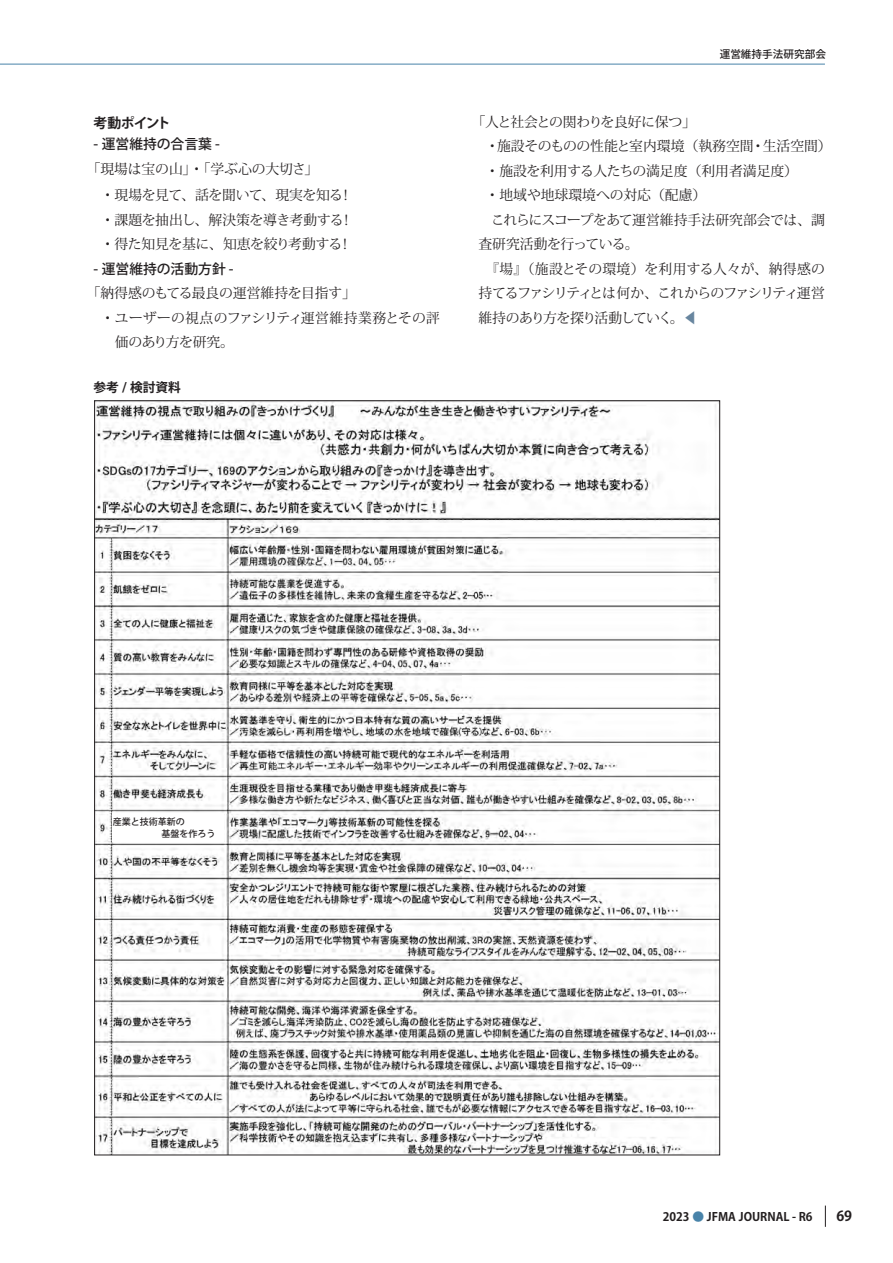
<style>
.page{position:relative;width:893px;height:1263px;background:#fff}
.page>*{position:absolute;margin:0;border:0;box-sizing:border-box;transform-origin:0 0}
.t1{font:13.8px/24.5px "Koz Min Pro";letter-spacing:-.02em;color:#231f20;text-align:justify}
.t2{font:13.8px "Koz Min Pro";color:#231f20}
.t3{font:13.8px "Koz Min Pr 6 N";letter-spacing:-.01em;color:#231f20}
.t4{font:13.8px "Koz Min Pro";letter-spacing:-.085em;color:#231f20}
.t5{font:13.8px "Koz Min Pro";letter-spacing:.015em;color:#231f20}
.t6{font:500 13.8px "Koz Go Pro";color:#231f20}
.t7{font:13.8px "Koz Min Pro";letter-spacing:-.065em;color:#231f20}
.t8{font:700 13.8px "Koz Go Pro";letter-spacing:-.04em;color:#231f20}
.t9{font:700 12.75px "Koz Go Pro";color:#231f20}
.t10{font:700 11.7px "Koz Go Pro";color:#231f20}
.t11{font:500 10.65px "Koz Go Pro";color:#231f20}
.t12{font:500 9px/11.7px "Koz Go Pro";color:#231f20}
.s1{color:#68869f}
.s2{color:#4883a9}
</style>
<div class="page">
<hr style="left:0;top:64px;width:825px;height:1px;background:#4883a9">
<svg style="left:825px;top:1205px;width:1px;height:22px"></svg>
<img style="left:96px;top:402px;width:622px;height:751px">
<div style="left:113px;top:813px;width:111px;height:28px;background:#fff"></div>
<p class="t8" style="left:94px;top:114px;width:79px">考動ポイント</p>
<p class="t6" style="left:94px;top:135px;width:128px">- 運営維持の合言葉 -</p>
<p class="t3" style="left:87px;top:161px;width:233px">「現場は宝の山」・「学ぶ心の大切さ」</p>
<p class="t1" style="left:101px;top:183px;width:254px">・現場を見て、話を聞いて、現実を知る！・課題を抽出し、解決策を導き考動する！・得た知見を基に、知恵を絞り考動する！</p>
<p class="t6" style="left:94px;top:260px;width:142px">- 運営維持の活動方針 -</p>
<p class="t3" style="left:87px;top:285px;width:270px">「納得感のもてる最良の運営維持を目指す」</p>
<p class="t1" style="left:115px;top:305px;width:327px;text-indent:-14px">・ユーザーの視点のファシリティ運営維持業務とその評価のあり方を研究。</p>
<p class="t9" style="left:94px;top:379px;width:89px">参考 / 検討資料</p>
<p class="t11" style="left:720px;top:48px;width:108px">運営維持手法研究部会</p>
<p class="t1" style="left:472px;top:109px;width:226px">「人と社会との関わりを良好に保つ」</p>
<p class="t2" style="left:486px;top:137px;width:348px">・施設そのものの性能と室内環境（執務空間・生活空間）</p>
<p class="t1" style="left:486px;top:158px;width:314px">・施設を利用する人たちの満足度（利用者満足度）</p>
<p class="t2" style="left:486px;top:185px;width:222px">・地域や地球環境への対応（配慮）</p>
<p class="t1" style="left:478px;top:207px;width:348px">　これらにスコープをあて運営維持手法研究部会では、調</p>
<p class="t1" style="left:478px;top:231px;width:162px">査研究活動を行っている。</p>
<p class="t5" style="left:478px;top:259px;width:348px">　『場』（施設とその環境）を利用する人々が、納得感の</p>
<p class="t4" style="left:478px;top:283px;width:348px">持てるファシリティとは何か、これからのファシリティ運営</p>
<p class="t7" style="left:478px;top:308px;width:221px">維持のあり方を探り活動していく。<span class="s1">◀</span></p>
<p class="t12" style="left:121px;top:816px;width:96px;text-indent:-9px">産業と技術革新の<br>　　 　　基盤を作ろう</p>
<p class="t10" style="left:663px;top:1209px;width:151px">2023 <span class="s2">●</span> JFMA JOURNAL - R6</p>
<p class="t8" style="left:836px;top:1207px;width:17px">69</p>
</div>
